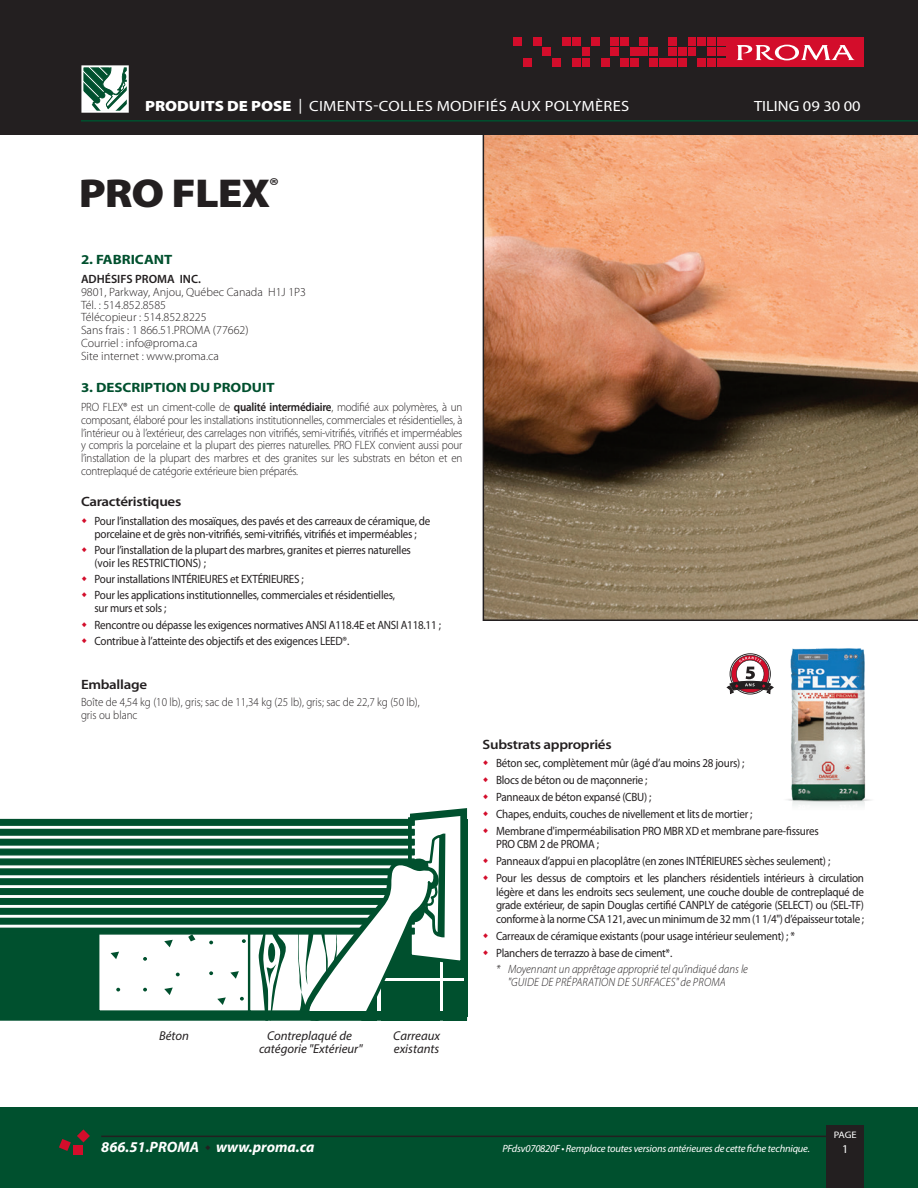
<style>
.page{position:relative;width:918px;height:1188px;background:#fff}
.page>*{position:absolute;margin:0;border:0;box-sizing:border-box;transform-origin:0 0}
.Product_Name{font:900 40.5px "Myriad Pro";letter-spacing:-.02em;color:#231f20;scale:1.11 1}
.t1{font:italic 700 15px "Myriad Pro";color:#fff}
.t2{font:14.85px "Myriad Pro";letter-spacing:.02em;color:#fff;scale:1.11 1}
.t3{font:14.85px "Myriad Pro";color:#fff;scale:1.11 1}
.Subtitle{font:600 13.5px "Myriad Pro";letter-spacing:-.02em;color:#231f20;scale:1.11 1}
.t4{font:700 13.5px "Myriad Pro";color:#00502e;scale:1.11 1}
.Feature_Bullet{font:600 13.5px "Myriad Pro";letter-spacing:-.02em;color:#231f20;scale:1.11 1}
.t5{font:italic 12.75px/12.8px "Myriad Pro";color:#231f20;text-align:center}
.Feature_Bullet-2{font:12px/13.5px "Myriad Pro";letter-spacing:-.02em;color:#231f20;scale:.92 1}
.Paragraph_Space{font:300 12px/12.8px "Myriad Pro";color:#231f20;text-align:justify;scale:.92 1}
.Paragraph_Space-2{font:300 12px "Myriad Pro";color:#231f20}
.Bullet_Note{font:italic 300 12px/12.8px "Myriad Pro";color:#231f20;scale:.92 1}
.Paragraph_Space-3{font:600 12px "Myriad Pro";color:#231f20}
.t6{font:12px "Myriad Pro";color:#fff}
.t7{font:italic 10.5px "Myriad Pro";letter-spacing:-.02em;color:#fff}
.t8{font:9.45px "Myriad Pro";color:#fff;scale:1.11 1}
.s1{font-weight:900}
.s2{font-weight:600}
</style>
<div class="page">
<svg style="left:483px;top:135px;width:435px;height:486px;background:#af8262"></svg>
<div style="left:0;top:0;width:918px;height:135px;background:#231f20"></div>
<div style="left:0;top:1107px;width:918px;height:81px;background:#00502e"></div>
<div style="left:826px;top:1125px;width:38px;height:63px;background:#231f20"></div>
<svg style="left:84px;top:68px;width:42px;height:42px;background:#7ca493"></svg>
<div style="left:81px;top:65px;width:48px;height:48px;border:2px solid #fff"></div>
<hr style="left:81px;top:120px;width:837px;height:2px;background:#00502e">
<div style="left:73px;top:1145px;width:9px;height:10px;background:#d30d2b"></div>
<svg style="left:77px;top:1129px;width:13px;height:13px"></svg>
<svg style="left:59px;top:1139px;width:12px;height:12px"></svg>
<hr style="left:101px;top:1136px;width:725px;height:1px;background:#231f20">
<div style="left:727px;top:37px;width:137px;height:30px;background:#d30d2b"></div>
<div style="left:717px;top:37px;width:8px;height:8px;background:#d30d2b"></div>
<div style="left:717px;top:48px;width:8px;height:8px;background:#d30d2b"></div>
<div style="left:717px;top:59px;width:8px;height:8px;background:#d30d2b"></div>
<div style="left:707px;top:37px;width:8px;height:8px;background:#d30d2b"></div>
<div style="left:707px;top:48px;width:8px;height:8px;background:#d30d2b"></div>
<div style="left:688px;top:48px;width:8px;height:8px;background:#d30d2b"></div>
<div style="left:707px;top:59px;width:8px;height:8px;background:#d30d2b"></div>
<div style="left:698px;top:37px;width:8px;height:8px;background:#d30d2b"></div>
<div style="left:688px;top:37px;width:8px;height:8px;background:#d30d2b"></div>
<div style="left:698px;top:59px;width:8px;height:8px;background:#d30d2b"></div>
<div style="left:678px;top:48px;width:8px;height:8px;background:#d30d2b"></div>
<div style="left:678px;top:59px;width:8px;height:8px;background:#d30d2b"></div>
<div style="left:669px;top:37px;width:8px;height:8px;background:#d30d2b"></div>
<div style="left:669px;top:48px;width:8px;height:8px;background:#d30d2b"></div>
<div style="left:669px;top:59px;width:8px;height:8px;background:#d30d2b"></div>
<div style="left:659px;top:59px;width:8px;height:8px;background:#d30d2b"></div>
<div style="left:649px;top:48px;width:8px;height:8px;background:#d30d2b"></div>
<div style="left:649px;top:59px;width:8px;height:8px;background:#d30d2b"></div>
<div style="left:640px;top:37px;width:8px;height:8px;background:#d30d2b"></div>
<div style="left:640px;top:48px;width:8px;height:8px;background:#d30d2b"></div>
<div style="left:630px;top:48px;width:8px;height:8px;background:#d30d2b"></div>
<div style="left:630px;top:59px;width:8px;height:8px;background:#d30d2b"></div>
<div style="left:620px;top:37px;width:8px;height:8px;background:#d30d2b"></div>
<div style="left:620px;top:59px;width:8px;height:8px;background:#d30d2b"></div>
<div style="left:611px;top:37px;width:8px;height:8px;background:#d30d2b"></div>
<div style="left:611px;top:48px;width:8px;height:8px;background:#d30d2b"></div>
<div style="left:601px;top:59px;width:8px;height:8px;background:#d30d2b"></div>
<div style="left:591px;top:37px;width:8px;height:8px;background:#d30d2b"></div>
<div style="left:582px;top:48px;width:8px;height:8px;background:#d30d2b"></div>
<div style="left:582px;top:59px;width:8px;height:8px;background:#d30d2b"></div>
<div style="left:572px;top:37px;width:8px;height:8px;background:#d30d2b"></div>
<div style="left:572px;top:59px;width:8px;height:8px;background:#d30d2b"></div>
<div style="left:562px;top:37px;width:8px;height:8px;background:#d30d2b"></div>
<div style="left:553px;top:59px;width:8px;height:8px;background:#d30d2b"></div>
<div style="left:533px;top:37px;width:8px;height:8px;background:#d30d2b"></div>
<div style="left:514px;top:37px;width:8px;height:8px;background:#d30d2b"></div>
<div style="left:543px;top:48px;width:8px;height:8px;background:#d30d2b"></div>
<div style="left:524px;top:59px;width:8px;height:8px;background:#d30d2b"></div>
<svg style="left:737px;top:45px;width:118px;height:15px"></svg>
<svg style="left:0;top:808px;width:467px;height:204px"></svg>
<div style="left:0;top:1012px;width:467px;height:9px;background:#00502e"></div>
<svg style="left:726px;top:653px;width:43px;height:42px"></svg>
<img style="left:769px;top:648px;width:102px;height:158px">
<p class="t2" style="left:145px;top:97px;width:438px"><span class="s1">PRODUITS DE POSE</span> | CIMENTS-COLLES MODIFIÉS AUX POLYMÈRES</p>
<p class="t3" style="left:754px;top:97px;width:98px">TILING 09 30 00</p>
<p class="Product_Name" style="left:79px;top:166px;width:182px">PRO FLEX<sup>®</sup></p>
<p class="t4" style="left:81px;top:250px;width:84px">2. FABRICANT</p>
<p class="Paragraph_Space-3" style="left:81px;top:271px;width:121px">ADHÉSIFS PROMA INC.</p>
<p class="Paragraph_Space-2" style="left:81px;top:285px;width:227px">9801, Parkway, Anjou, Québec Canada H1J 1P3</p>
<p class="Paragraph_Space-2" style="left:81px;top:297px;width:87px">Tél. : 514.852.8585</p>
<p class="Paragraph_Space-2" style="left:81px;top:310px;width:127px">Télécopieur : 514.852.8225</p>
<p class="Paragraph_Space-2" style="left:81px;top:323px;width:169px">Sans frais : 1 866.51.PROMA (77662)</p>
<p class="Paragraph_Space-2" style="left:81px;top:336px;width:118px">Courriel : info@proma.ca</p>
<p class="Paragraph_Space-2" style="left:81px;top:349px;width:139px">Site internet : www.proma.ca</p>
<p class="t4" style="left:81px;top:378px;width:176px">3. DESCRIPTION DU PRODUIT</p>
<p class="Paragraph_Space" style="left:81px;top:401px;width:416px">PRO FLEX® est un ciment-colle de <span class="s2">qualité intermédiaire</span>, modifié aux polymères, à un composant, élaboré pour les installations institutionnelles, commerciales et résidentielles, à l’intérieur ou à l’extérieur, des carrelages non vitrifiés, semi-vitrifiés, vitrifiés et imperméables y compris la porcelaine et la plupart des pierres naturelles. PRO FLEX convient aussi pour l’installation de la plupart des marbres et des granites sur les substrats en béton et en contreplaqué de catégorie extérieure bien préparés.</p>
<p class="Subtitle" style="left:81px;top:492px;width:92px">Caractéristiques</p>
<p class="Feature_Bullet-2" style="left:94px;top:514px;width:367px;line-height:12.8px">Pour l’installation des mosaïques, des pavés et des carreaux de céramique, de porcelaine et de grès non-vitrifiés, semi-vitrifiés, vitrifiés et imperméables ;</p>
<p class="Feature_Bullet-2" style="left:94px;top:544px;width:346px;line-height:12.8px">Pour l’installation de la plupart des marbres, granites et pierres naturelles (voir les RESTRICTIONS) ;</p>
<p class="Feature_Bullet-2" style="left:94px;top:572px;width:229px">Pour installations INTÉRIEURES et EXTÉRIEURES ;</p>
<p class="Feature_Bullet-2" style="left:94px;top:589px;width:328px;line-height:12.8px">Pour les applications institutionnelles, commerciales et résidentielles, sur murs et sols ;</p>
<p class="Feature_Bullet-2" style="left:94px;top:618px;width:378px">Rencontre ou dépasse les exigences normatives ANSI A118.4E et ANSI A118.11 ;</p>
<p class="Feature_Bullet-2" style="left:94px;top:634px;width:278px">Contribue à l’atteinte des objectifs et des exigences LEED®.</p>
<p class="Feature_Bullet" style="left:81px;top:676px;width:61px">Emballage</p>
<p class="Paragraph_Space" style="left:81px;top:695px;width:370px;line-height:13.5px">Boîte de 4,54 kg (10 lb), gris; sac de 11,34 kg (25 lb), gris; sac de 22,7 kg (50 lb), gris ou blanc</p>
<p class="t5" style="left:159px;top:1029px;width:31px">Béton</p>
<p class="t5" style="left:259px;top:1029px;width:105px">Contreplaqué de catégorie "Extérieur"</p>
<p class="t5" style="left:393px;top:1029px;width:48px;text-align:left">Carreaux existants</p>
<p class="Subtitle" style="left:483px;top:736px;width:118px">Substrats appropriés</p>
<p class="Feature_Bullet-2" style="left:496px;top:756px;width:272px">Béton sec, complètement mûr (âgé d’au moins 28 jours) ;</p>
<p class="Feature_Bullet-2" style="left:496px;top:773px;width:166px">Blocs de béton ou de maçonnerie ;</p>
<p class="Feature_Bullet-2" style="left:496px;top:790px;width:170px">Panneaux de béton expansé (CBU) ;</p>
<p class="Feature_Bullet-2" style="left:496px;top:807px;width:280px">Chapes, enduits, couches de nivellement et lits de mortier ;</p>
<p class="Feature_Bullet-2" style="left:496px;top:824px;width:352px">Membrane d'imperméabilisation PRO MBR XD et membrane pare-fissures<br>PRO CBM 2 de PROMA ;</p>
<p class="Feature_Bullet-2" style="left:496px;top:854px;width:365px">Panneaux d’appui en placoplâtre (en zones INTÉRIEURES sèches seulement) ;</p>
<p class="Feature_Bullet-2" style="left:496px;top:871px;width:401px;text-align:justify">Pour les dessus de comptoirs et les planchers résidentiels intérieurs à circulation légère et dans les endroits secs seulement, une couche double de contreplaqué de grade extérieur, de sapin Douglas certifié CANPLY de catégorie (SELECT) ou (SEL-TF) conforme à la norme CSA 121, avec un minimum de 32 mm (1 1/4") d’épaisseur totale ;</p>
<p class="Feature_Bullet-2" style="left:496px;top:929px;width:326px">Carreaux de céramique existants (pour usage intérieur seulement) ; *</p>
<p class="Feature_Bullet-2" style="left:496px;top:946px;width:193px">Planchers de terrazzo à base de ciment*.</p>
<p class="Bullet_Note" style="left:508px;top:963px;width:262px;text-indent:-12px">* Moyennant un apprêtage approprié tel qu’indiqué dans le "GUIDE DE PRÉPARATION DE SURFACES" de PROMA</p>
<p class="t1" style="left:101px;top:1138px;width:215px">866.51.PROMA www.proma.ca</p>
<p class="t7" style="left:502px;top:1142px;width:309px">PFdsv070820F • Remplace toutes versions antérieures de cette fiche technique.</p>
<p class="t8" style="left:834px;top:1129px;width:22px">PAGE</p>
<p class="t6" style="left:842px;top:1141px;width:8px">1</p>
</div>
